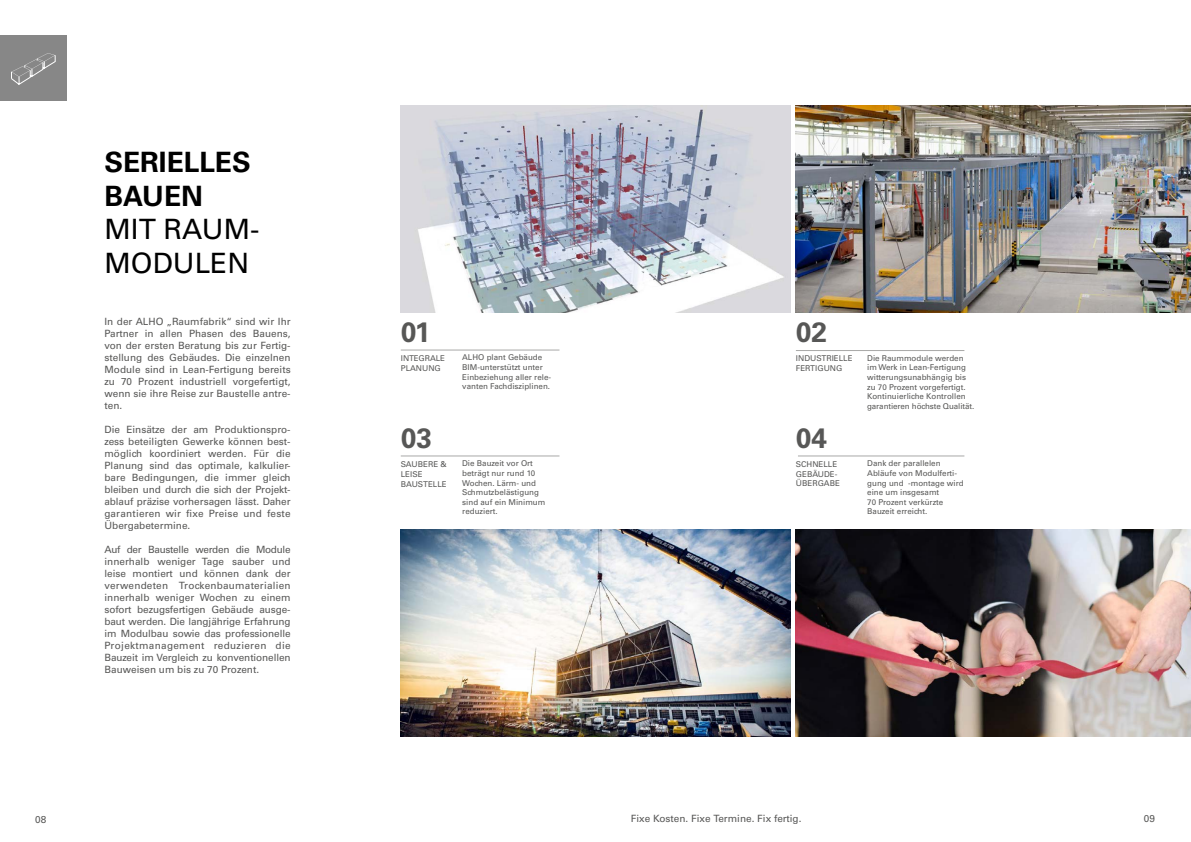
<style>
.page{position:relative;width:1191px;height:842px;background:#fff}
.page>*{position:absolute;margin:0;border:0;box-sizing:border-box;transform-origin:0 0}
.t1{font:28px "Univers LT Pro 55 Roman";color:#000}
.t2{font:700 28px/33.6px "Univers LT Pro 65";color:#000}
.t3{font:700 28px "Univers LT Pro 65";color:#575756}
.t4{font:10px/12px "Univers LT Pro 55 Roman";color:#575756;text-align:justify}
.t5{font:8px/9.6px "Univers LT Pro 55 Roman";color:#575756}
</style>
<div class="page">
<div style="left:0;top:35px;width:67px;height:65px;background:#878787"></div>
<img style="left:401px;top:530px;width:389px;height:206px">
<img style="left:796px;top:530px;width:395px;height:206px">
<svg style="left:11px;top:53px;width:44px;height:31px"></svg>
<hr style="left:401px;top:349px;width:158px;height:1px;background:#a8a8a7">
<hr style="left:401px;top:455px;width:158px;height:1px;background:#a8a8a7">
<hr style="left:796px;top:350px;width:168px;height:1px;background:#a8a8a7">
<hr style="left:798px;top:455px;width:166px;height:1px;background:#a8a8a7">
<img style="left:401px;top:106px;width:389px;height:206px">
<img style="left:796px;top:106px;width:395px;height:206px">
<p class="t2" style="left:104px;top:144px;width:148px">SERIELLES<br>BAUEN</p>
<p class="t1" style="left:104px;top:210px;width:156px">MIT RAUM-</p>
<p class="t1" style="left:104px;top:244px;width:146px">MODULEN</p>
<p class="t4" style="left:104px;top:315px;width:188px">In der ALHO „Raumfabrik“ sind wir Ihr Partner in allen Phasen des Bauens, von der ersten Beratung bis zur Fertig&shy;stellung des Gebäudes. Die einzelnen Module sind in Lean-Fertigung bereits zu 70 Prozent industriell vorgefertigt, wenn sie ihre Reise zur Baustelle antre&shy;ten.</p>
<p class="t4" style="left:104px;top:423px;width:188px">Die Einsätze der am Produktionspro&shy;zess beteiligten Gewerke können best&shy;möglich koordiniert werden. Für die Planung sind das optimale, kalkulier&shy;bare Bedingungen, die immer gleich bleiben und durch die sich der Projekt&shy;ablauf präzise vorhersagen lässt. Daher garantieren wir fixe Preise und feste Übergabetermine.</p>
<p class="t4" style="left:104px;top:543px;width:188px">Auf der Baustelle werden die Module innerhalb weniger Tage sauber und leise montiert und können dank der verwendeten Trockenbaumaterialien innerhalb weniger Wochen zu einem sofort bezugsfertigen Gebäude ausge&shy;baut werden. Die langjährige Erfahrung im Modulbau sowie das professionelle Projektmanagement reduzieren die Bauzeit im Vergleich zu konventionellen Bauweisen um bis zu 70 Prozent.</p>
<p class="t3" style="left:401px;top:313px;width:31px">01</p>
<p class="t5" style="left:401px;top:353px;width:46px">INTEGRALE</p>
<p class="t5" style="left:401px;top:363px;width:42px">PLANUNG</p>
<p class="t5" style="left:462px;top:352px;width:90px">ALHO plant Gebäude<br>BIM-unterstützt unter<br>Einbeziehung aller rele&shy;vanten Fachdisziplinen.</p>
<p class="t3" style="left:401px;top:419px;width:33px">03</p>
<p class="t5" style="left:401px;top:459px;width:47px">SAUBERE &amp;<br>LEISE</p>
<p class="t5" style="left:401px;top:479px;width:47px">BAUSTELLE</p>
<p class="t5" style="left:462px;top:458px;width:85px">Die Bauzeit vor Ort beträgt nur rund 10<br>Wochen. Lärm- und<br>Schmutzbelästigung sind auf ein Minimum reduziert.</p>
<p class="t3" style="left:796px;top:313px;width:33px">02</p>
<p class="t5" style="left:796px;top:353px;width:58px">INDUSTRIELLE</p>
<p class="t5" style="left:796px;top:363px;width:48px">FERTIGUNG</p>
<p class="t5" style="left:867px;top:353px;width:108px">Die Raummodule werden im Werk in Lean-Fertigung witterungsunabhängig bis zu 70 Prozent vorgefertigt.<br>Kontinuierliche Kontrollen garantieren höchste Qualität.</p>
<p class="t3" style="left:796px;top:418px;width:33px">04</p>
<p class="t5" style="left:796px;top:459px;width:46px">SCHNELLE<br>GEBÄUDE-<br>ÜBERGABE</p>
<p class="t5" style="left:867px;top:458px;width:98px">Dank der parallelen<br>Abläufe von Modulferti&shy;gung und -montage wird eine um insgesamt<br>70 Prozent verkürzte<br>Bauzeit erreicht.</p>
<p class="t4" style="left:35px;top:813px;width:13px">08</p>
<p class="t4" style="left:631px;top:812px;width:172px">Fixe Kosten. Fixe Termine. Fix fertig.</p>
<p class="t4" style="left:1143px;top:812px;width:13px">09</p>
</div>
